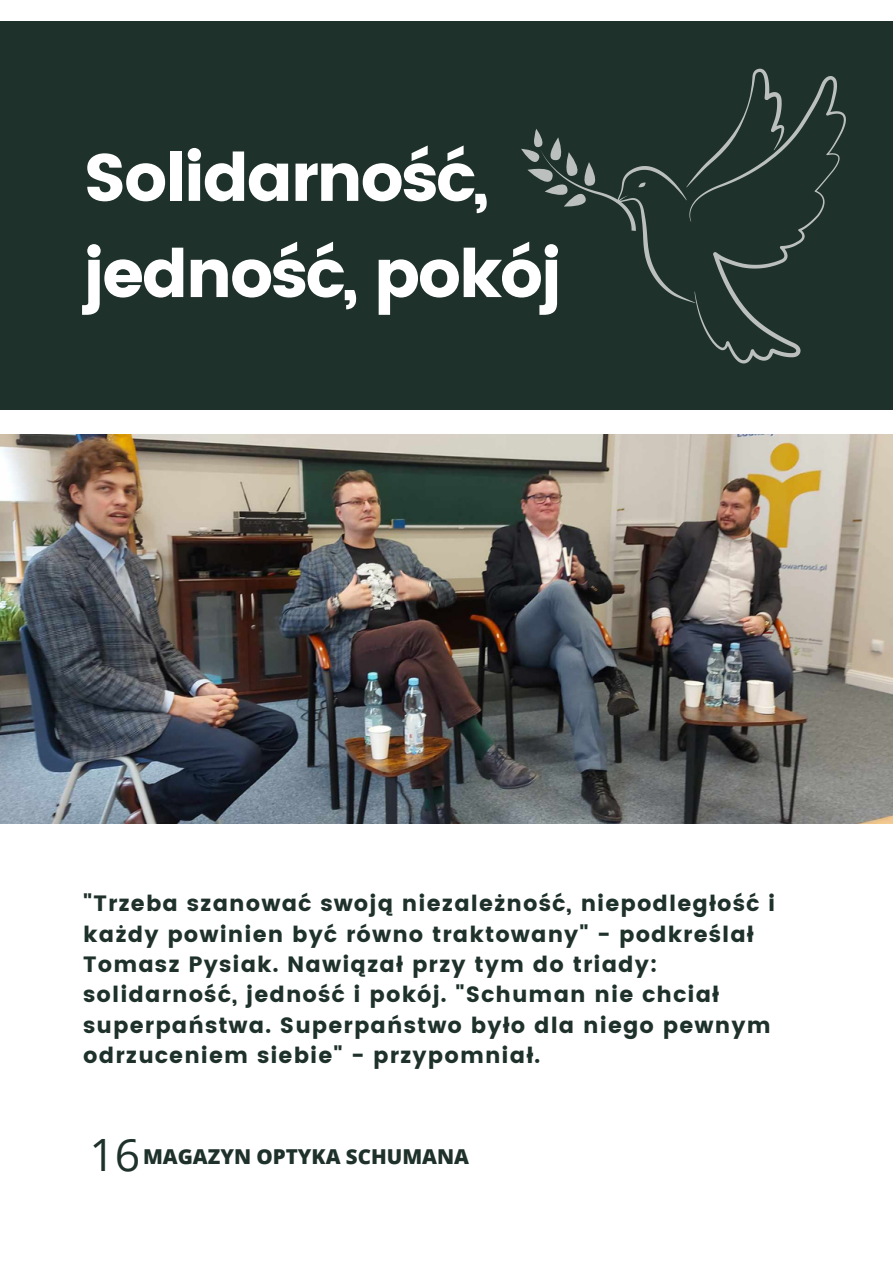
<style>
.page{position:relative;width:893px;height:1264px;background:#fff}
.page>*{position:absolute;margin:0;border:0;box-sizing:border-box;transform-origin:0 0}
.t1{font:66.75px/96.1px "Poppins";letter-spacing:-.04em;color:#fff}
.t2{font:22.05px/30.3px "Poppins";letter-spacing:.05em;color:#1e312b}
.t3{font:800 20.55px "Open Sans";color:#1e312b}
.s1{font-weight:400;font-size:44.55px}
</style>
<div class="page">
<img style="left:0;top:435px;width:892px;height:388px">
<div style="left:0;top:22px;width:892px;height:388px;background:#1e312b"></div>
<svg style="left:521px;top:69px;width:324px;height:294px"></svg>
<h1 class="t1" style="left:83px;top:130px;width:480px">Solidarność, jedność, pokój</h1>
<p class="t2" style="left:83px;top:888px;width:693px">"Trzeba szanować swoją niezależność, niepodległość i każdy powinien być równo traktowany" - podkreślał Tomasz Pysiak. Nawiązał przy tym do triady: solidarność, jedność i pokój. "Schuman nie chciał superpaństwa. Superpaństwo było dla niego pewnym odrzuceniem siebie" - przypomniał.</p>
<p class="t3" style="left:89px;top:1142px;width:381px"><span class="s1">16</span>MAGAZYN OPTYKA SCHUMANA</p>
</div>
